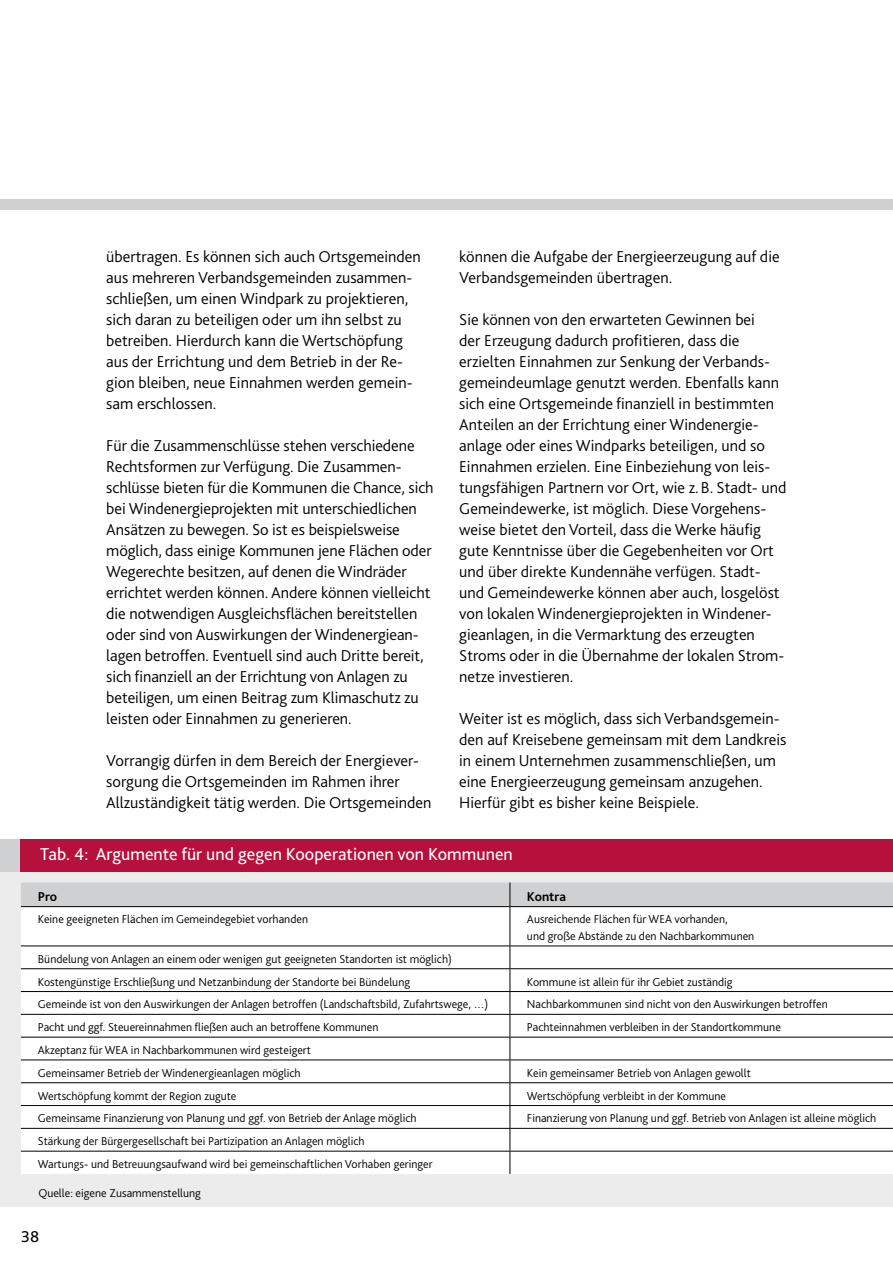
<style>
.page{position:relative;width:893px;height:1263px;background:#fff}
.page>*{position:absolute;margin:0;border:0;box-sizing:border-box;transform-origin:0 0}
.t1{font:18px "Bliss 2";color:#fff}
.t2{font:300 16.5px/21px "Bliss 2";color:#000}
.t3{font:16.5px "Bliss 2";color:#000}
.t4{font:700 13.5px "Bliss 2";color:#000}
.t5{font:300 12px/22.8px "Bliss 2";color:#000}
</style>
<div class="page">
<div style="left:0;top:199px;width:893px;height:10px;background:#cfd0d1"></div>
<div style="left:0;top:870px;width:893px;height:337px;background:#ececed"></div>
<div style="left:21px;top:907px;width:872px;height:267px;background:#fff"></div>
<div style="left:21px;top:882px;width:872px;height:24px;background:#cfd0d1"></div>
<hr style="left:21px;top:906px;width:489px;height:1px;background:#000">
<hr style="left:510px;top:906px;width:383px;height:1px;background:#000">
<hr style="left:510px;top:907px;width:1px;height:38px;background:#000">
<hr style="left:21px;top:945px;width:489px;height:1px;background:#000">
<hr style="left:510px;top:945px;width:383px;height:1px;background:#000">
<hr style="left:21px;top:968px;width:489px;height:1px;background:#000">
<hr style="left:510px;top:968px;width:383px;height:1px;background:#000">
<hr style="left:21px;top:991px;width:489px;height:1px;background:#000">
<hr style="left:510px;top:991px;width:383px;height:1px;background:#000">
<hr style="left:21px;top:1014px;width:489px;height:1px;background:#000">
<hr style="left:510px;top:1014px;width:383px;height:1px;background:#000">
<hr style="left:21px;top:1037px;width:489px;height:1px;background:#000">
<hr style="left:510px;top:1037px;width:383px;height:1px;background:#000">
<hr style="left:21px;top:1059px;width:489px;height:1px;background:#000">
<hr style="left:510px;top:1059px;width:383px;height:1px;background:#000">
<hr style="left:21px;top:1082px;width:489px;height:1px;background:#000">
<hr style="left:510px;top:1082px;width:383px;height:1px;background:#000">
<hr style="left:21px;top:1105px;width:489px;height:1px;background:#000">
<hr style="left:510px;top:1105px;width:383px;height:1px;background:#000">
<hr style="left:21px;top:1128px;width:489px;height:1px;background:#000">
<hr style="left:510px;top:1128px;width:383px;height:1px;background:#000">
<hr style="left:21px;top:1151px;width:489px;height:1px;background:#000">
<hr style="left:510px;top:1151px;width:383px;height:1px;background:#000">
<svg style="left:510px;top:946px;width:1px;height:228px"></svg>
<div style="left:0;top:839px;width:54px;height:33px;background:#cfd0d1"></div>
<div style="left:21px;top:839px;width:872px;height:33px;background:#b5113c"></div>
<p class="t2" style="left:106px;top:245px;width:316px">übertragen. Es können sich auch Ortsgemeinden aus mehreren Verbandsgemeinden zusammen&shy;schließen, um einen Windpark zu projektieren, sich daran zu beteiligen oder um ihn selbst zu betreiben. H ierdurch kann die Wertschöpfung aus der Errichtung und dem Betrieb in der Re&shy;gion bleiben, neue Einnahmen werden gemein&shy;sam erschlossen.</p>
<p class="t2" style="left:106px;top:434px;width:329px">Für die Zusammenschlüsse stehen verschiedene Rechtsformen zur Verfügung. Die Zusammen&shy;schlüsse bieten für die Kommunen die Chance, sich bei Windenergieprojekten mit unterschiedlichen Ansätzen zu bewegen. So ist es beispielsweise möglich, dass einige Kommunen jene Flächen oder Wegerechte besitzen, auf denen die Windräder errichtet werden können. Andere können vielleicht die notwendigen Ausgleichsflächen bereitstellen oder sind von Auswirkungen der Windenergiean&shy;lagen betroffen. Eventuell sind auch Dritte bereit, sich finanziell an der Errichtung von Anlagen zu beteiligen, um einen Beitrag zum Klimaschutz zu leisten oder Einnahmen zu generieren.</p>
<p class="t2" style="left:106px;top:750px;width:327px">Vorrangig dürfen in dem Bereich der Energiever&shy;sorgung die Ortsgemeinden im Rahmen ihrer<br>Allzuständigkeit tätig werden. Die Ortsgemeinden</p>
<p class="t2" style="left:459px;top:246px;width:322px">können die Aufgabe der Energieerzeugung auf die<br>Verbandsgemeinden übertragen.</p>
<p class="t2" style="left:459px;top:309px;width:329px">Sie können von den erwarteten Gewinnen bei<br>der Erzeugung dadurch profitieren, dass die erzielten Einnahmen zur Senkung der Verbands&shy;gemeindeumlage genutzt werden. Ebenfalls kann sich eine Ortsgemeinde finanziell in bestimmten Anteilen an der Errichtung einer Windenergie&shy;anlage oder eines Windparks beteiligen, und so Einnahmen erzielen. Eine Einbeziehung von leis&shy;tungsfähigen Partnern vor Ort, wie z.B. Stadt- und Gemeindewerke, ist möglich. Diese Vorgehens&shy;weise bietet den Vorteil, dass die Werke häufig gute Kenntnisse über die Gegebenheiten vor Ort und über direkte Kundennähe verfügen. Stadt&shy;und Gemeindewerke können aber auch, losgelöst von lokalen Windenergieprojekten in Windener&shy;gieanlagen, in die Vermarktung des erzeugten Stroms oder in die Übernahme der lokalen Strom&shy;netze investieren.</p>
<p class="t2" style="left:459px;top:708px;width:329px">Weiter ist es möglich, dass sich Verbandsgemein&shy;den auf Kreisebene gemeinsam mit dem Landkreis in einem Unternehmen zusammenschließen, um eine Energieerzeugung gemeinsam anzugehen.<br>H ierfür gibt es bisher keine Beispiele.</p>
<p class="t1" style="left:40px;top:842px;width:474px">Tab. 4: Argumente für und gegen Kooperationen von Kommunen</p>
<p class="t4" style="left:38px;top:888px;width:21px">Pro</p>
<p class="t4" style="left:527px;top:888px;width:41px">Kontra</p>
<p class="t5" style="left:38px;top:908px;width:272px">Keine geeigneten Flächen im Gemeindegebiet vorhanden</p>
<p class="t5" style="left:527px;top:911px;width:229px;line-height:16.5px">Ausreichende Flächen für WEA vorhanden,<br>und große Abstände zu den Nachbarkommunen</p>
<p class="t5" style="left:38px;top:947px;width:415px">Bündelung von Anlagen an einem oder wenigen gut geeigneten Standorten ist möglich)<br>Kostengünstige Erschließung und Netzanbindung der Standorte bei Bündelung</p>
<p class="t5" style="left:527px;top:970px;width:207px">Kommune ist allein für ihr Gebiet zuständig</p>
<p class="t5" style="left:38px;top:993px;width:452px">Gemeinde ist von den Auswirkungen der Anlagen betroffen (Landschaftsbild, Zufahrtswege, …)</p>
<p class="t5" style="left:527px;top:993px;width:302px">N achbarkommunen sind nicht von den Auswirkungen betroffen</p>
<p class="t5" style="left:38px;top:1015px;width:342px">Pacht und ggf. Steuereinnahmen fließen auch an betroffene Kommunen</p>
<p class="t5" style="left:527px;top:1015px;width:255px">Pachteinnahmen verbleiben in der Standortkommune</p>
<p class="t5" style="left:38px;top:1038px;width:275px">Akzeptanz für WEA in N achbarkommunen wird gesteigert<br>Gemeinsamer Betrieb der Windenergieanlagen möglich</p>
<p class="t5" style="left:527px;top:1061px;width:225px">Kein gemeinsamer Betrieb von Anlagen gewollt</p>
<p class="t5" style="left:38px;top:1084px;width:200px">Wertschöpfung kommt der Region zugute</p>
<p class="t5" style="left:527px;top:1084px;width:201px">Wertschöpfung verbleibt in der Kommune</p>
<p class="t5" style="left:38px;top:1107px;width:380px">Gemeinsame Finanzierung von Planung und ggf. von Betrieb der Anlage möglich</p>
<p class="t5" style="left:527px;top:1107px;width:351px">Finanzierung von Planung und ggf. Betrieb von Anlagen ist alleine möglich</p>
<p class="t5" style="left:38px;top:1129px;width:396px">Stärkung der Bürgergesellschaft bei Partizipation an Anlagen möglich<br>Wartungs- und Betreuungsaufwand wird bei gemeinschaftlichen Vorhaben geringer</p>
<p class="t5" style="left:38px;top:1181px;width:164px">Quelle: eigene Zusammenstellung</p>
<p class="t3" style="left:21px;top:1226px;width:20px">38</p>
</div>
